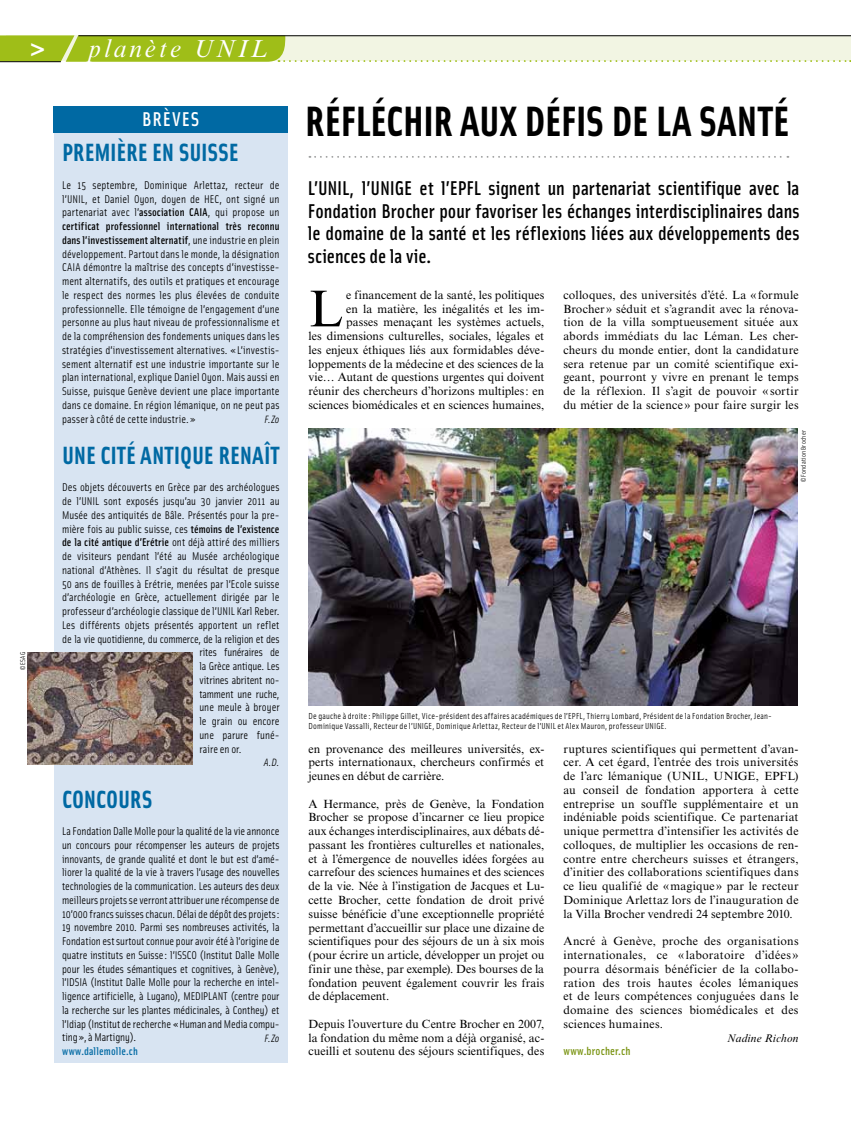
<style>
.page{position:relative;width:851px;height:1134px;background:#fff}
.page>*{position:absolute;margin:0;border:0;box-sizing:border-box;transform-origin:0 0}
.t1{font:51.88px "Times New Roman MT Std";color:#000}
.t2{font:700 42.5px "Solex";letter-spacing:-.015em;color:#000}
.t3{font:700 25px "Solex";letter-spacing:-.01em;color:#0069a3}
.t4{font:700 25px "Solex";letter-spacing:.015em;color:#0069a3}
.t5{font:italic 25px "Times New Roman MT Std";letter-spacing:.12em;color:#fff}
.t6{font:500 20px/22.5px "Solex";color:#000;text-align:justify}
.t7{font:500 20px "Solex";letter-spacing:.05em;color:#fff}
.t8{font:11.88px/13.8px "Times New Roman MT Std";letter-spacing:.005em;color:#000;text-align:justify}
.t9{font:500 11.88px "Solex";letter-spacing:.015em;color:#7a9413}
.t10{font:11.25px/13.8px "Solex";color:#000;text-align:justify}
.t11{font:500 11.25px "Solex";letter-spacing:.01em;color:#000}
.t12{font:11.25px "Solex";letter-spacing:-.02em;color:#000}
.t13{font:500 11.25px "Solex";letter-spacing:.015em;color:#0069a3}
.t14{font:italic 11.25px "Times New Roman MT Std";letter-spacing:.02em;color:#000}
.t15{font:italic 10.62px "Solex";color:#000}
.t16{font:8.75px/10px "Solex";letter-spacing:.025em;color:#000}
.t17{font:6.88px "Solex";letter-spacing:.03em;color:#000}
.s1{font-family:"Frutiger LT Std";font-weight:700;font-style:normal}
.s2{font-weight:500}
.s3{font-weight:400}
</style>
<div class="page">
<div style="left:54px;top:107px;width:234px;height:955px;background:#d8e4f2"></div>
<svg style="left:0;top:35px;width:851px;height:27px;background:#cfdb9a"></svg>
<hr style="left:0;top:61px;width:61px;height:1px;background:#000">
<svg style="left:309px;top:156px;width:479px;height:2px"></svg>
<img style="left:308px;top:429px;width:489px;height:276px">
<img style="left:27px;top:652px;width:165px;height:112px">
<div style="left:53px;top:106px;width:235px;height:26px;background:#0069a3"></div>
<h3 class="t5" style="left:30px;top:35px;width:239px"><span class="s1">&gt;</span> planète UNIL</h3>
<p class="t17" style="left:18px;top:670px;width:20px;rotate:-90deg">© ESAG</p>
<h3 class="t7" style="left:142px;top:107px;width:49px">BRèVES</h3>
<h3 class="t3" style="left:62px;top:136px;width:178px">PREMIÈRE EN SUISSE</h3>
<p class="t10" style="left:62px;top:178px;width:219px">Le 15 septembre, Dominique Arlettaz, recteur de l’UNIL, et Daniel Oyon, doyen de HEC, ont signé un partenariat avec l’<span class="s2">association CAIA</span>, qui propose un <span class="s2">certificat professionnel international très reconnu dans l’investissement alternatif</span>, une industrie en plein développement. Partout dans le monde, la désignation CAIA démontre la maîtrise des concepts d’investisse&shy;ment alternatifs, des outils et pratiques et encourage le respect des normes les plus élevées de conduite professionnelle. Elle témoigne de l’engagement d’une personne au plus haut niveau de professionnalisme et de la compréhension des fondements uniques dans les stratégies d’investissement alternatives. «L’investis&shy;sement alternatif est une industrie importante sur le plan international, explique Daniel Oyon. Mais aussi en Suisse, puisque Genève devient une place importante dans ce domaine. En région lémanique, on ne peut pas passer à côté de cette industrie.»</p>
<p class="t15" style="left:264px;top:412px;width:16px">F.Zo</p>
<h3 class="t4" style="left:62px;top:439px;width:219px">UNE CITÉ ANTIQUE RENAÎT</h3>
<p class="t10" style="left:62px;top:480px;width:219px">Des objets découverts en Grèce par des archéologues</p>
<p class="t10" style="left:62px;top:494px;width:219px">de l’UNIL sont exposés jusqu’au 30 janvier 2011 au</p>
<p class="t10" style="left:62px;top:508px;width:219px">Musée des antiquités de Bâle. Présentés pour la pre-</p>
<p class="t10" style="left:62px;top:521px;width:219px">mière fois au public suisse, ces <span class="s2">témoins de l’existence</span></p>
<p class="t11" style="left:62px;top:535px;width:219px">de la cité antique d’Erétrie <span class="s3">ont déjà attiré des milliers</span></p>
<p class="t10" style="left:62px;top:549px;width:219px">de visiteurs pendant l’été au Musée archéologique</p>
<p class="t10" style="left:62px;top:563px;width:219px">national d’Athènes. Il s’agit du résultat de presque</p>
<p class="t10" style="left:62px;top:576px;width:219px">50 ans de fouilles à Erétrie, menées par l’Ecole suisse</p>
<p class="t10" style="left:62px;top:590px;width:219px">d’archéologie en Grèce, actuellement dirigée par le</p>
<p class="t10" style="left:62px;top:604px;width:219px">professeur d’archéologie classique de l’UNIL Karl Reber.</p>
<p class="t10" style="left:62px;top:618px;width:219px">Les différents objets présentés apportent un reflet</p>
<p class="t12" style="left:62px;top:631px;width:219px">de la vie quotidienne, du commerce, de la religion et des</p>
<p class="t10" style="left:199px;top:645px;width:82px">rites funéraires de</p>
<p class="t10" style="left:199px;top:659px;width:81px">la Grèce antique. Les</p>
<p class="t10" style="left:199px;top:673px;width:82px">vitrines abritent no-</p>
<p class="t10" style="left:199px;top:686px;width:82px">tamment une ruche,</p>
<p class="t10" style="left:199px;top:700px;width:82px">une meule à broyer</p>
<p class="t10" style="left:199px;top:714px;width:82px">le grain ou encore</p>
<p class="t10" style="left:199px;top:728px;width:82px">une parure funé-</p>
<p class="t10" style="left:199px;top:741px;width:44px">raire en or.</p>
<p class="t15" style="left:264px;top:756px;width:17px">A.D.</p>
<h3 class="t3" style="left:62px;top:783px;width:92px">CONCOURS</h3>
<p class="t10" style="left:62px;top:824px;width:219px">La Fondation Dalle Molle pour la qualité de la vie annonce un concours pour récompenser les auteurs de projets innovants, de grande qualité et dont le but est d’amé&shy;liorer la qualité de la vie à travers l’usage des nouvelles technologies de la communication. Les auteurs des deux meilleurs projets se verront attribuer une récompense de 10’000 francs suisses chacun. Délai de dépôt des projets:<br>19 novembre 2010. Parmi ses nombreuses activités, la Fondation est surtout connue pour avoir été à l’origine de quatre instituts en Suisse: l’ISSCO (Institut Dalle Molle pour les études sémantiques et cognitives, à Genève), l’IDSIA (Institut Dalle Molle pour la recherche en intel&shy;ligence artificielle, à Lugano), MEDIPLANT (centre pour la recherche sur les plantes médicinales, à Conthey) et l’Idiap (Institut de recherche «Human and Media compu&shy;ting», à Martigny).</p>
<p class="t15" style="left:264px;top:1031px;width:16px">F.Zo</p>
<p class="t13" style="left:62px;top:1044px;width:77px">www.dallemolle.ch</p>
<h2 class="t2" style="left:305px;top:93px;width:486px">RÉFLÉCHIR AUX DÉFIS DE LA SANTÉ</h2>
<h3 class="t6" style="left:308px;top:176px;width:493px">L’UN IL, l’UN IGE et l’EPFL signent un partenariat scientifique avec la Fondation Brocher pour favoriser les échanges interdisciplinaires dans le domaine de la santé et les réflexions liées aux développements des sciences de la vie.</h3>
<p class="t8" style="left:308px;top:288px;width:237px;text-align:right">e financement de la santé, les politiques<br>en la matière, les inégalités et les im-<br>passes menaçant les systèmes actuels,<br>les dimensions culturelles, sociales, légales et les enjeux éthiques liés aux formidables déve&shy;loppements de la médecine et des sciences de la vie… Autant de questions urgentes qui doivent réunir des chercheurs d’horizons multiples: en sciences biomédicales et en sciences humaines,</p>
<h1 class="t1" style="left:308px;top:279px;width:36px">L</h1>
<p class="t8" style="left:563px;top:288px;width:237px">colloques, des universités d’été. La «formule Brocher» séduit et s’agrandit avec la rénova&shy;tion de la villa somptueusement située aux abords immédiats du lac Léman. Les cher&shy;cheurs du monde entier, dont la candidature sera retenue par un comité scientifique exi&shy;geant, pourront y vivre en prenant le temps de la réflexion. Il s’agit de pouvoir « sortir du métier de la science » pour faire surgir les</p>
<p class="t17" style="left:798px;top:482px;width:54px;rotate:-90deg">© Fondation Brocher</p>
<p class="t16" style="left:308px;top:711px;width:465px">De gauche à droite: Philippe Gillet, Vice-président des affaires académiques de l’EPFL, Thierry Lombard, Président de la Fondation Brocher, Jean-<br>Dominique Vassalli, Recteur de l’UNIGE, Dominique Arlettaz, Recteur de l’UNIL et Alex Mauron, professeur UNIGE.</p>
<p class="t8" style="left:308px;top:742px;width:237px">en provenance des meilleures universités, ex&shy;perts internationaux, chercheurs confirmés et jeunes en début de carrière.</p>
<p class="t8" style="left:308px;top:797px;width:237px">A Hermance, près de Genève, la Fondation Brocher se propose d’incarner ce lieu propice aux échanges interdisciplinaires, aux débats dé&shy;passant les frontières culturelles et nationales, et à l’émergence de nouvelles idées forgées au carrefour des sciences humaines et des sciences de la vie. Née à l’instigation de Jacques et Lu&shy;cette Brocher, cette fondation de droit privé suisse bénéficie d’une exceptionnelle propriété permettant d’accueillir sur place une dizaine de scientifiques pour des séjours de un à six mois (pour écrire un article, développer un projet ou finir une thèse, par exemple). Des bourses de la fondation peuvent également couvrir les frais de déplacement.</p>
<p class="t8" style="left:308px;top:1017px;width:237px">Depuis l’ouverture du Centre Brocher en 2007, la fondation du même nom a déjà organisé, ac&shy;cueilli et soutenu des séjours scientifiques, des</p>
<p class="t8" style="left:563px;top:742px;width:237px">ruptures scientifiques qui permettent d’avan&shy;cer. A cet égard, l’entrée des trois universités de l’arc lémanique (UNIL, UNIGE, EPFL) au conseil de fondation apportera à cette entreprise un souffle supplémentaire et un indéniable poids scientifique. Ce partenariat unique permettra d’intensifier les activités de colloques, de multiplier les occasions de ren&shy;contre entre chercheurs suisses et étrangers, d’initier des collaborations scientifiques dans ce lieu qualifié de «magique» par le recteur Dominique Arlettaz lors de l’inauguration de la Villa Brocher vendredi 24 septembre 2010.</p>
<p class="t8" style="left:563px;top:934px;width:237px">Ancré à Genève, proche des organisations internationales, ce « laboratoire d’idées » pourra désormais bénéficier de la collabo&shy;ration des trois hautes écoles lémaniques et de leurs compétences conjuguées dans le domaine des sciences biomédicales et des sciences humaines.</p>
<p class="t14" style="left:727px;top:1031px;width:73px">Nadine Richon</p>
<p class="t9" style="left:563px;top:1043px;width:68px">www.brocher.ch</p>
</div>
